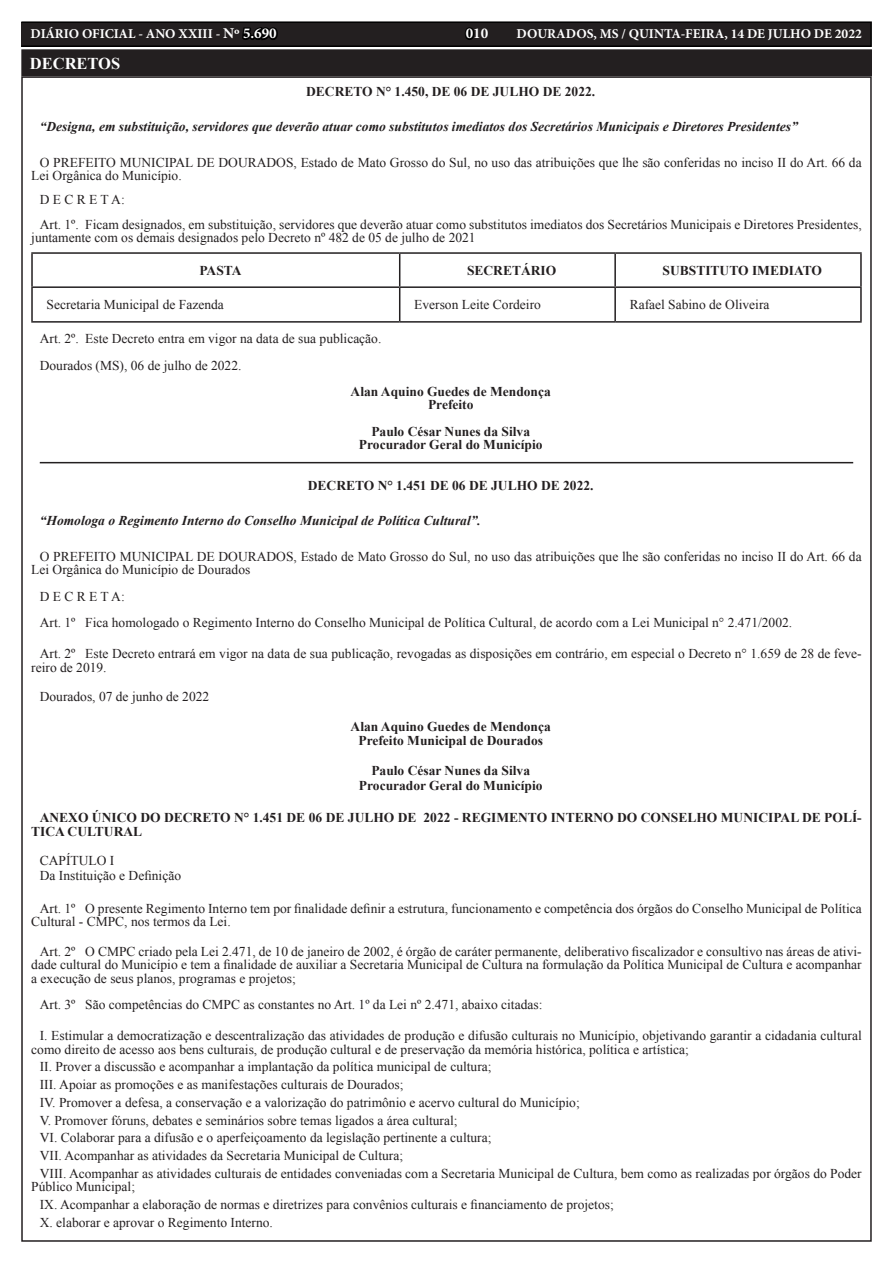
<style>
.page{position:relative;width:893px;height:1263px;background:#fff}
.page>*{position:absolute;margin:0;border:0;box-sizing:border-box;transform-origin:0 0}
.TEXTO{font:700 16.5px "Times New Roman";color:#fff}
.t1{font:700 15px "Minion Pro";color:#fff}
.TEXTO-2{font:13.5px/13.5px "Times New Roman";color:#231f20}
.TEXTO-3{font:700 13.5px/13.5px "Times New Roman";color:#231f20}
.TEXTO-4{font:italic 700 13.5px "Times New Roman";color:#231f20}
.t2{font:700 13.5px "Minion Pro";color:#fff}
.s1{font-size:15px}
.s2{font-size:15px;color:#000}
.s3{color:#000}
</style>
<div class="page">
<div style="left:21px;top:22px;width:850px;height:24px;background:#231f20"></div>
<div style="left:21px;top:21px;width:851px;height:26px;border:2px solid #000"></div>
<hr style="left:40px;top:462px;width:813px;height:1px;background:#231f20">
<hr style="left:31px;top:252px;width:369px;height:2px;background:#231f20">
<hr style="left:31px;top:254px;width:2px;height:32px;background:#231f20">
<hr style="left:400px;top:252px;width:215px;height:2px;background:#231f20">
<hr style="left:399px;top:254px;width:1px;height:32px;background:#231f20">
<hr style="left:615px;top:252px;width:247px;height:2px;background:#231f20">
<hr style="left:614px;top:254px;width:2px;height:32px;background:#231f20">
<hr style="left:860px;top:254px;width:2px;height:32px;background:#231f20">
<hr style="left:31px;top:286px;width:369px;height:2px;background:#231f20">
<hr style="left:31px;top:288px;width:2px;height:33px;background:#231f20">
<hr style="left:400px;top:286px;width:215px;height:2px;background:#231f20">
<hr style="left:399px;top:288px;width:1px;height:33px;background:#231f20">
<hr style="left:615px;top:286px;width:247px;height:2px;background:#231f20">
<hr style="left:614px;top:288px;width:2px;height:33px;background:#231f20">
<hr style="left:860px;top:288px;width:2px;height:33px;background:#231f20">
<hr style="left:31px;top:321px;width:369px;height:2px;background:#231f20">
<hr style="left:400px;top:321px;width:215px;height:2px;background:#231f20">
<hr style="left:615px;top:321px;width:247px;height:2px;background:#231f20">
<div style="left:23px;top:51px;width:847px;height:23px;background:#231f20"></div>
<div style="left:21px;top:49px;width:851px;height:27px;border:4px solid #231f20"></div>
<p class="t2" style="left:31px;top:25px;width:248px">DIÁRIO OFICIAL - ANO XXIII - <span class="s1">Nº</span> <span class="s2">5.690</span></p>
<p class="t1" style="left:466px;top:23px;width:24px"><span class="s3">0</span>10</p>
<p class="t2" style="left:516px;top:25px;width:347px">DOURADOS, MS / QUINTA-FEIRA, 14 DE JULHO DE 2022</p>
<p class="TEXTO" style="left:30px;top:52px;width:92px">DECRETOS</p>
<p class="TEXTO-3" style="left:306px;top:84px;width:291px">DECRETO N° 1.450, DE 06 DE JULHO DE 2022.</p>
<p class="TEXTO-4" style="left:40px;top:117px;width:759px">“Designa, em substituição, servidores que deverão atuar como substitutos imediatos dos Secretários Municipais e Diretores Presidentes”</p>
<p class="TEXTO-2" style="left:31px;top:155px;width:832px;text-indent:9px">O PREFEITO MUNICIPAL DE DOURADOS, Estado de Mato Grosso do Sul, no uso das atribuições que lhe são conferidas no inciso II do Art. 66 da<br>Lei Orgânica do Município.</p>
<p class="TEXTO-2" style="left:40px;top:192px;width:87px">D E C R E T A:</p>
<p class="TEXTO-2" style="left:31px;top:217px;width:832px;text-indent:9px">Art. 1º. Ficam designados, em substituição, servidores que deverão atuar como substitutos imediatos dos Secretários Municipais e Diretores Presidentes, juntamente com os demais designados pelo Decreto nº 482 de 05 de julho de 2021</p>
<p class="TEXTO-3" style="left:199px;top:263px;width:44px">PASTA</p>
<p class="TEXTO-3" style="left:467px;top:263px;width:91px">SECRETÁRIO</p>
<p class="TEXTO-3" style="left:663px;top:263px;width:161px">SUBSTITUTO IMEDIATO</p>
<p class="TEXTO-2" style="left:47px;top:298px;width:179px">Secretaria Municipal de Fazenda</p>
<p class="TEXTO-2" style="left:414px;top:298px;width:128px">Everson Leite Cordeiro</p>
<p class="TEXTO-2" style="left:630px;top:298px;width:141px">Rafael Sabino de Oliveira</p>
<p class="TEXTO-2" style="left:40px;top:332px;width:343px">Art. 2º. Este Decreto entra em vigor na data de sua publicação.</p>
<p class="TEXTO-2" style="left:40px;top:358px;width:203px">Dourados (MS), 06 de julho de 2022.</p>
<p class="TEXTO-3" style="left:351px;top:384px;width:202px">Alan Aquino Guedes de Mendonça</p>
<p class="TEXTO-3" style="left:428px;top:398px;width:47px">Prefeito</p>
<p class="TEXTO-3" style="left:371px;top:424px;width:160px">Paulo César Nunes da Silva</p>
<p class="TEXTO-3" style="left:359px;top:437px;width:185px">Procurador Geral do Município</p>
<p class="TEXTO-3" style="left:308px;top:478px;width:287px">DECRETO N° 1.451 DE 06 DE JULHO DE 2022.</p>
<p class="TEXTO-4" style="left:40px;top:511px;width:443px">“Homologa o Regimento Interno do Conselho Municipal de Política Cultural”.</p>
<p class="TEXTO-2" style="left:31px;top:549px;width:832px;text-indent:9px">O PREFEITO MUNICIPAL DE DOURADOS, Estado de Mato Grosso do Sul, no uso das atribuições que lhe são conferidas no inciso II do Art. 66 da<br>Lei Orgânica do Município de Dourados</p>
<p class="TEXTO-2" style="left:40px;top:589px;width:87px">D E C R E T A:</p>
<p class="TEXTO-2" style="left:40px;top:616px;width:754px">Art. 1º Fica homologado o Regimento Interno do Conselho Municipal de Política Cultural, de acordo com a Lei Municipal n° 2.471/2002.</p>
<p class="TEXTO-2" style="left:31px;top:647px;width:832px;text-indent:9px">Art. 2º Este Decreto entrará em vigor na data de sua publicação, revogadas as disposições em contrário, em especial o Decreto n° 1.659 de 28 de feve&shy;reiro de 2019.</p>
<p class="TEXTO-2" style="left:40px;top:690px;width:171px">Dourados, 07 de junho de 2022</p>
<p class="TEXTO-3" style="left:351px;top:719px;width:202px">Alan Aquino Guedes de Mendonça</p>
<p class="TEXTO-3" style="left:358px;top:734px;width:186px">Prefeito Municipal de Dourados</p>
<p class="TEXTO-3" style="left:371px;top:763px;width:160px">Paulo César Nunes da Silva</p>
<p class="TEXTO-3" style="left:359px;top:778px;width:185px">Procurador Geral do Município</p>
<p class="TEXTO-3" style="left:31px;top:811px;width:832px;text-indent:9px">ANEXO ÚNICO DO DECRETO N° 1.451 DE 06 DE JULHO DE 2022 - REGIMENTO INTERNO DO CONSELHO MUNICIPAL DE POLÍ-<br>TICA CULTURAL</p>
<p class="TEXTO-2" style="left:40px;top:854px;width:76px">CAPÍTULO I</p>
<p class="TEXTO-2" style="left:40px;top:868px;width:143px">Da Instituição e Definição</p>
<p class="TEXTO-2" style="left:31px;top:901px;width:832px;text-indent:9px">Art. 1º O presente Regimento Interno tem por finalidade definir a estrutura, funcionamento e competência dos órgãos do Conselho Municipal de Política<br>Cultural - CMPC, nos termos da Lei.</p>
<p class="TEXTO-2" style="left:31px;top:944px;width:832px;text-align:justify;text-indent:9px">Art. 2º O CMPC criado pela Lei 2.471, de 10 de janeiro de 2002, é órgão de caráter permanente, deliberativo fiscalizador e consultivo nas áreas de ativi&shy;dade cultural do Município e tem a finalidade de auxiliar a Secretaria Municipal de Cultura na formulação da Política Municipal de Cultura e acompanhar a execução de seus planos, programas e projetos;</p>
<p class="TEXTO-2" style="left:40px;top:997px;width:504px">Art. 3º São competências do CMPC as constantes no Art. 1º da Lei nº 2.471, abaixo citadas:</p>
<p class="TEXTO-2" style="left:31px;top:1028px;width:832px;text-indent:9px">I. Estimular a democratização e descentralização das atividades de produção e difusão culturais no Município, objetivando garantir a cidadania cultural como direito de acesso aos bens culturais, de produção cultural e de preservação da memória histórica, política e artística;</p>
<p class="TEXTO-2" style="left:40px;top:1060px;width:453px">II. Prover a discussão e acompanhar a implantação da política municipal de cultura;</p>
<p class="TEXTO-2" style="left:40px;top:1077px;width:365px">III. Apoiar as promoções e as manifestações culturais de Dourados;</p>
<p class="TEXTO-2" style="left:40px;top:1095px;width:541px">IV. Promover a defesa, a conservação e a valorização do patrimônio e acervo cultural do Município;</p>
<p class="TEXTO-2" style="left:40px;top:1113px;width:419px">V. Promover fóruns, debates e seminários sobre temas ligados a área cultural;</p>
<p class="TEXTO-2" style="left:40px;top:1131px;width:453px">VI. Colaborar para a difusão e o aperfeiçoamento da legislação pertinente a cultura;</p>
<p class="TEXTO-2" style="left:40px;top:1148px;width:365px">VII. Acompanhar as atividades da Secretaria Municipal de Cultura;</p>
<p class="TEXTO-2" style="left:31px;top:1166px;width:832px;text-indent:9px">VIII. Acompanhar as atividades culturais de entidades conveniadas com a Secretaria Municipal de Cultura, bem como as realizadas por órgãos do Poder<br>Público Municipal;</p>
<p class="TEXTO-2" style="left:40px;top:1197px;width:575px">IX. Acompanhar a elaboração de normas e diretrizes para convênios culturais e financiamento de projetos;</p>
<p class="TEXTO-2" style="left:40px;top:1215px;width:235px">X. elaborar e aprovar o Regimento Interno.</p>
</div>
